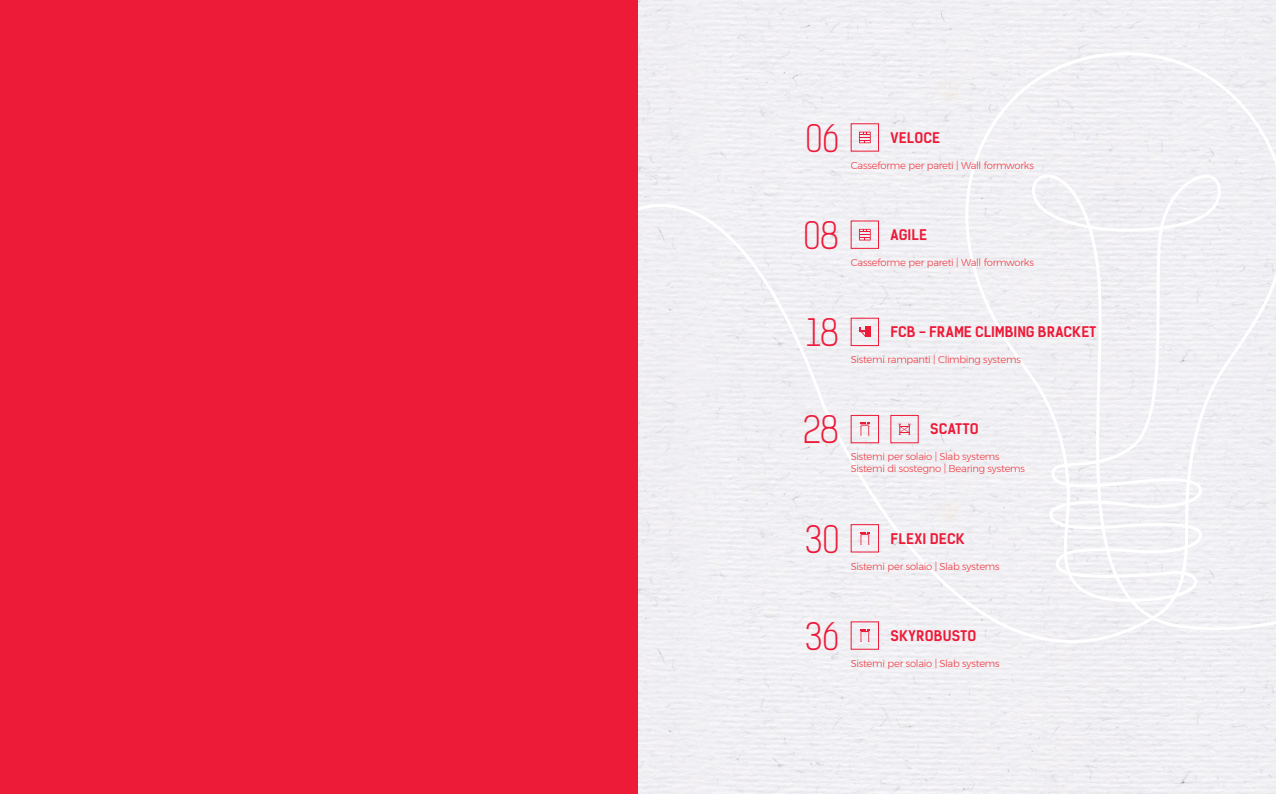
<style>
.page{position:relative;width:1276px;height:794px;background:#fff}
.page>*{position:absolute;margin:0;border:0;box-sizing:border-box;transform-origin:0 0}
.t1{font:300 36px "Kelson Sans";letter-spacing:-.01em;color:#ed1a38}
.t2{font:700 14px "Kelson Sans";letter-spacing:.01em;color:#ed1a38}
.t3{font:300 10px/12px "Montserrat";letter-spacing:-.025em;color:#ee3d45}
</style>
<div class="page">
<div style="left:638px;top:0;width:638px;height:794px;background:#f0eff3"></div>
<div style="left:638px;top:51px;width:638px;height:680px;background:#f0f0f3"></div>
<div style="left:850px;top:123px;width:29px;height:29px;border:1px solid #ed1a38"></div>
<svg style="left:859px;top:132px;width:11px;height:11px"></svg>
<div style="left:850px;top:220px;width:29px;height:29px;border:1px solid #ed1a38"></div>
<svg style="left:859px;top:229px;width:11px;height:11px"></svg>
<div style="left:850px;top:318px;width:29px;height:28px;border:1px solid #ed1a38"></div>
<div style="left:865px;top:326px;width:5px;height:11px;background:#ed1a38"></div>
<svg style="left:859px;top:327px;width:6px;height:10px"></svg>
<svg style="left:898px;top:423px;width:12px;height:12px"></svg>
<svg style="left:860px;top:423px;width:9px;height:12px"></svg>
<div style="left:850px;top:415px;width:29px;height:28px;border:1px solid #ed1a38"></div>
<svg style="left:860px;top:532px;width:9px;height:12px"></svg>
<div style="left:850px;top:524px;width:29px;height:28px;border:1px solid #ed1a38"></div>
<svg style="left:860px;top:629px;width:9px;height:13px"></svg>
<div style="left:0;top:0;width:638px;height:794px;background:#ed1a38"></div>
<h1 class="t1" style="left:805px;top:117px;width:35px">06</h1>
<h2 class="t2" style="left:890px;top:129px;width:51px">VELOCE</h2>
<p class="t3" style="left:850px;top:159px;width:185px">Casseforme per pareti | Wall formworks</p>
<h1 class="t1" style="left:803px;top:214px;width:37px">08</h1>
<h2 class="t2" style="left:890px;top:226px;width:38px">AGILE</h2>
<p class="t3" style="left:850px;top:256px;width:185px">Casseforme per pareti | Wall formworks</p>
<h1 class="t1" style="left:806px;top:311px;width:34px">18</h1>
<h2 class="t2" style="left:890px;top:323px;width:207px">FCB - FRAME CLIMBING BRACKET</h2>
<p class="t3" style="left:850px;top:353px;width:172px">Sistemi rampanti | Climbing systems</p>
<h1 class="t1" style="left:803px;top:408px;width:38px">28</h1>
<h2 class="t2" style="left:930px;top:420px;width:50px">SCATTO</h2>
<p class="t3" style="left:850px;top:450px;width:176px">Sistemi per solaio | Slab systems<br>Sistemi di sostegno | Bearing systems</p>
<h1 class="t1" style="left:805px;top:517px;width:36px">30</h1>
<h2 class="t2" style="left:890px;top:530px;width:76px">FLEXI DECK</h2>
<p class="t3" style="left:850px;top:560px;width:151px">Sistemi per solaio | Slab systems</p>
<h1 class="t1" style="left:805px;top:614px;width:36px">36</h1>
<h2 class="t2" style="left:890px;top:627px;width:87px">SKYROBUSTO</h2>
<p class="t3" style="left:850px;top:657px;width:151px">Sistemi per solaio | Slab systems</p>
</div>
